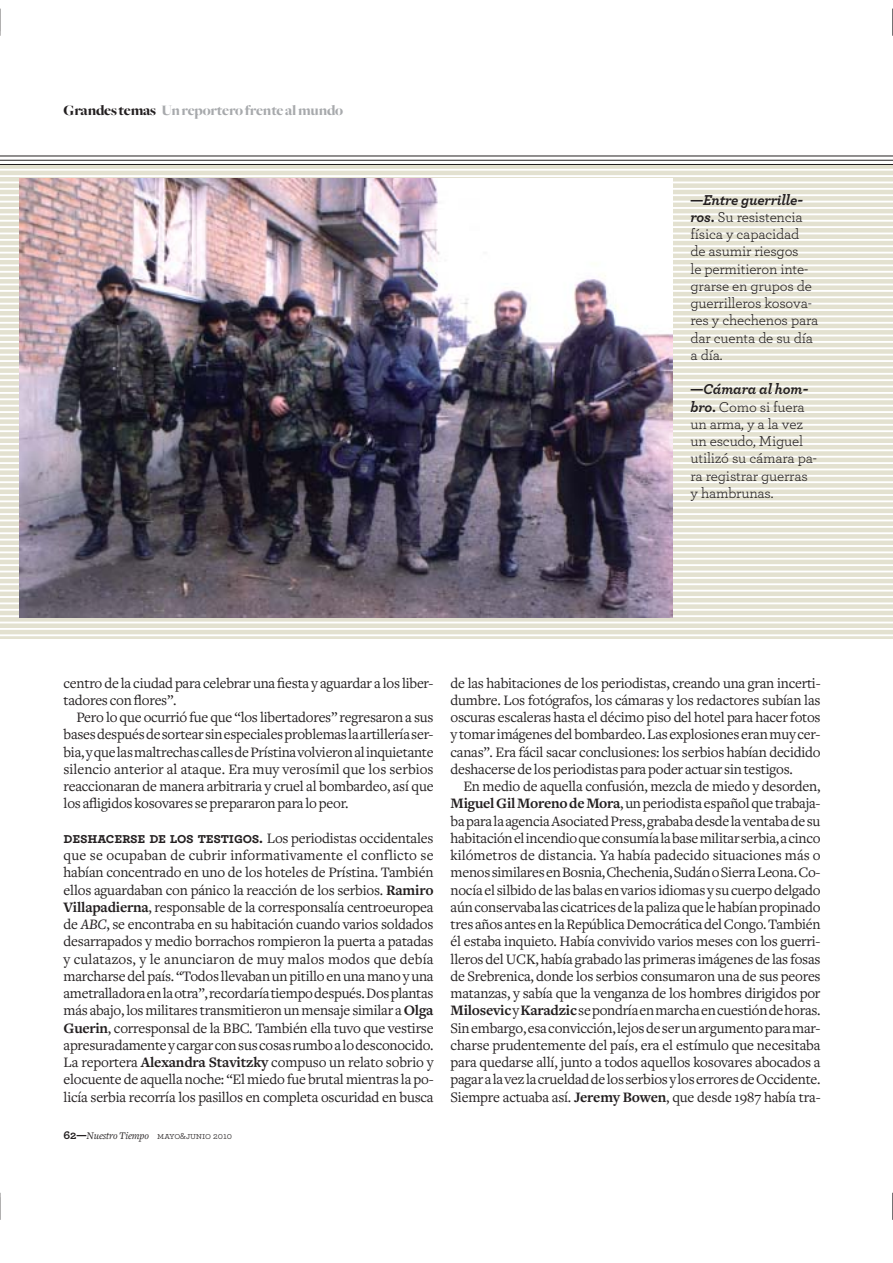
<style>
.page{position:relative;width:893px;height:1263px;background:#fff}
.page>*{position:absolute;margin:0;border:0;box-sizing:border-box;transform-origin:0 0}
.t1{font:15px/17.2px "Freight Text";letter-spacing:-.015em;color:#231f20;text-align:justify}
.t2{font:15px/17.2px "Archer";letter-spacing:-.015em;color:#231f20}
.t3{font:900 15px "Freight Big";letter-spacing:-.01em;color:#a7a9ac}
.t4{font:italic 10.5px "Freight Text";letter-spacing:-.01em;color:#231f20}
.s1{color:#231f20}
.s2{font-weight:700}
.s3{font-weight:700;font-style:italic}
.s4{font-family:"Archer Bold SC"}
.s5{font-style:italic}
.s6{font-family:"Archer";font-weight:700;font-style:normal;font-size:12px}
.s7{font-family:"Archer Book SC";font-style:normal;font-size:9.75px}
.s8{font-family:"Archer";font-style:normal;font-size:9.75px}
</style>
<div class="page">
<div style="left:0;top:164px;width:893px;height:5px;background:#e3e1d0"></div>
<hr style="left:0;top:171px;width:893px;height:4px;background:#e3e1d0">
<div style="left:0;top:177px;width:893px;height:5px;background:#e3e1d0"></div>
<div style="left:0;top:183px;width:893px;height:5px;background:#e3e1d0"></div>
<hr style="left:0;top:190px;width:893px;height:4px;background:#e3e1d0">
<div style="left:0;top:196px;width:893px;height:5px;background:#e3e1d0"></div>
<hr style="left:0;top:203px;width:893px;height:4px;background:#e3e1d0">
<hr style="left:0;top:209px;width:893px;height:4px;background:#e3e1d0">
<div style="left:0;top:215px;width:893px;height:5px;background:#e3e1d0"></div>
<hr style="left:0;top:222px;width:893px;height:4px;background:#e3e1d0">
<div style="left:0;top:228px;width:893px;height:5px;background:#e3e1d0"></div>
<div style="left:0;top:234px;width:893px;height:5px;background:#e3e1d0"></div>
<hr style="left:0;top:241px;width:893px;height:4px;background:#e3e1d0">
<div style="left:0;top:247px;width:893px;height:5px;background:#e3e1d0"></div>
<hr style="left:0;top:254px;width:893px;height:4px;background:#e3e1d0">
<hr style="left:0;top:260px;width:893px;height:4px;background:#e3e1d0">
<div style="left:0;top:266px;width:893px;height:5px;background:#e3e1d0"></div>
<hr style="left:0;top:273px;width:893px;height:4px;background:#e3e1d0">
<div style="left:0;top:279px;width:893px;height:5px;background:#e3e1d0"></div>
<div style="left:0;top:285px;width:893px;height:5px;background:#e3e1d0"></div>
<hr style="left:0;top:292px;width:893px;height:4px;background:#e3e1d0">
<div style="left:0;top:298px;width:893px;height:5px;background:#e3e1d0"></div>
<hr style="left:0;top:305px;width:893px;height:4px;background:#e3e1d0">
<hr style="left:0;top:311px;width:893px;height:4px;background:#e3e1d0">
<div style="left:0;top:317px;width:893px;height:5px;background:#e3e1d0"></div>
<hr style="left:0;top:324px;width:893px;height:4px;background:#e3e1d0">
<div style="left:0;top:330px;width:893px;height:5px;background:#e3e1d0"></div>
<div style="left:0;top:336px;width:893px;height:5px;background:#e3e1d0"></div>
<hr style="left:0;top:343px;width:893px;height:4px;background:#e3e1d0">
<div style="left:0;top:349px;width:893px;height:5px;background:#e3e1d0"></div>
<hr style="left:0;top:356px;width:893px;height:4px;background:#e3e1d0">
<hr style="left:0;top:362px;width:893px;height:4px;background:#e3e1d0">
<div style="left:0;top:368px;width:893px;height:5px;background:#e3e1d0"></div>
<hr style="left:0;top:375px;width:893px;height:4px;background:#e3e1d0">
<div style="left:0;top:381px;width:893px;height:5px;background:#e3e1d0"></div>
<div style="left:0;top:387px;width:893px;height:5px;background:#e3e1d0"></div>
<hr style="left:0;top:394px;width:893px;height:4px;background:#e3e1d0">
<div style="left:0;top:400px;width:893px;height:5px;background:#e3e1d0"></div>
<hr style="left:0;top:407px;width:893px;height:4px;background:#e3e1d0">
<div style="left:0;top:413px;width:893px;height:5px;background:#e3e1d0"></div>
<div style="left:0;top:419px;width:893px;height:5px;background:#e3e1d0"></div>
<hr style="left:0;top:426px;width:893px;height:4px;background:#e3e1d0">
<div style="left:0;top:432px;width:893px;height:5px;background:#e3e1d0"></div>
<hr style="left:0;top:439px;width:893px;height:4px;background:#e3e1d0">
<hr style="left:0;top:445px;width:893px;height:4px;background:#e3e1d0">
<div style="left:0;top:451px;width:893px;height:5px;background:#e3e1d0"></div>
<hr style="left:0;top:458px;width:893px;height:4px;background:#e3e1d0">
<div style="left:0;top:464px;width:893px;height:5px;background:#e3e1d0"></div>
<div style="left:0;top:470px;width:893px;height:5px;background:#e3e1d0"></div>
<hr style="left:0;top:477px;width:893px;height:4px;background:#e3e1d0">
<div style="left:0;top:483px;width:893px;height:5px;background:#e3e1d0"></div>
<hr style="left:0;top:490px;width:893px;height:4px;background:#e3e1d0">
<hr style="left:0;top:496px;width:893px;height:4px;background:#e3e1d0">
<div style="left:0;top:502px;width:893px;height:5px;background:#e3e1d0"></div>
<hr style="left:0;top:509px;width:893px;height:4px;background:#e3e1d0">
<div style="left:0;top:515px;width:893px;height:5px;background:#e3e1d0"></div>
<div style="left:0;top:521px;width:893px;height:5px;background:#e3e1d0"></div>
<hr style="left:0;top:528px;width:893px;height:4px;background:#e3e1d0">
<div style="left:0;top:534px;width:893px;height:5px;background:#e3e1d0"></div>
<hr style="left:0;top:541px;width:893px;height:4px;background:#e3e1d0">
<hr style="left:0;top:547px;width:893px;height:4px;background:#e3e1d0">
<div style="left:0;top:553px;width:893px;height:5px;background:#e3e1d0"></div>
<hr style="left:0;top:560px;width:893px;height:4px;background:#e3e1d0">
<div style="left:0;top:566px;width:893px;height:5px;background:#e3e1d0"></div>
<div style="left:0;top:572px;width:893px;height:5px;background:#e3e1d0"></div>
<hr style="left:0;top:579px;width:893px;height:4px;background:#e3e1d0">
<div style="left:0;top:585px;width:893px;height:5px;background:#e3e1d0"></div>
<hr style="left:0;top:592px;width:893px;height:4px;background:#e3e1d0">
<hr style="left:0;top:598px;width:893px;height:4px;background:#e3e1d0">
<div style="left:0;top:604px;width:893px;height:5px;background:#e3e1d0"></div>
<hr style="left:0;top:611px;width:893px;height:4px;background:#e3e1d0">
<div style="left:0;top:617px;width:893px;height:5px;background:#e3e1d0"></div>
<div style="left:0;top:623px;width:893px;height:5px;background:#e3e1d0"></div>
<hr style="left:0;top:630px;width:893px;height:4px;background:#e3e1d0">
<hr style="left:0;top:636px;width:893px;height:3px;background:#e3e1d0">
<hr style="left:0;top:164px;width:893px;height:1px;background:#231f20">
<hr style="left:0;top:160px;width:893px;height:1px;background:#231f20">
<hr style="left:0;top:156px;width:893px;height:1px;background:#231f20">
<img style="left:20px;top:178px;width:652px;height:440px">
<svg style="left:0;top:9px;width:1px;height:27px"></svg>
<svg style="left:0;top:1193px;width:1px;height:27px"></svg>
<svg style="left:892px;top:9px;width:1px;height:27px"></svg>
<svg style="left:892px;top:1193px;width:1px;height:27px"></svg>
<p class="t3" style="left:64px;top:105px;width:281px"><span class="s1">Grandes temas</span> Un reportero frente al mundo</p>
<p class="t2" style="left:690px;top:192px;width:129px"><span class="s2">—</span><span class="s3">Entre guerrille&shy;ros</span><span class="s2">.</span> Su resistencia física y capacidad<br>de asumir riesgos<br>le permitieron inte&shy;grarse en grupos de guerrilleros kosova&shy;res y chechenos para dar cuenta de su día a día.</p>
<p class="t2" style="left:690px;top:382px;width:128px"><span class="s2">—</span><span class="s3">Cámara al hom&shy;bro</span><span class="s2">.</span> Como si fuera un arma, y a la vez un escudo, Miguel utilizó su cámara pa&shy;ra registrar guerras y hambrunas.</p>
<p class="t1" style="left:64px;top:675px;width:371px">centro de la ciudad para celebrar una fiesta y aguardar a los liber&shy;tadores con flores”.</p>
<p class="t1" style="left:64px;top:710px;width:371px;text-indent:13px">Pero lo que ocurrió fue que “los libertadores” regresaron a sus bases después de sortear sin especiales problemas la artillería ser&shy;bia, y que las maltrechas calles de Prístina volvieron al inquietante silencio anterior al ataque. Era muy verosímil que los serbios reaccionaran de manera arbitraria y cruel al bombardeo, así que los afligidos kosovares se prepararon para lo peor.</p>
<p class="t1" style="left:64px;top:831px;width:371px"><span class="s4">deshacerse de los testigos.</span> Los periodistas occidentales que se ocupaban de cubrir informativamente el conflicto se habían concentrado en uno de los hoteles de Prístina. También ellos aguardaban con pánico la reacción de los serbios. <span class="s2">Ramiro Villapadierna</span>, responsable de la corresponsalía centroeuropea de <span class="s5">ABC</span>, se encontraba en su habitación cuando varios soldados desarrapados y medio borrachos rompieron la puerta a patadas y culatazos, y le anunciaron de muy malos modos que debía marcharse del país. “Todos llevaban un pitillo en una mano y una ametralladora en la otra”, recordaría tiempo después. Dos plantas más abajo, los militares transmitieron un mensaje similar a <span class="s2">Olga Guerin</span>, corresponsal de la BBC. También ella tuvo que vestirse apresuradamente y cargar con sus cosas rumbo a lo desconocido.<br>La reportera <span class="s2">Alexandra Stavitzky</span> compuso un relato sobrio y elocuente de aquella noche: “El miedo fue brutal mientras la po&shy;licía serbia recorría los pasillos en completa oscuridad en busca</p>
<p class="t4" style="left:64px;top:1131px;width:170px"><span class="s6">62—</span>Nuestro Tiempo <span class="s7">mayo&amp;junio</span> <span class="s8">2010</span></p>
<p class="t1" style="left:451px;top:675px;width:371px">de las habitaciones de los periodistas, creando una gran incerti&shy;dumbre. Los fotógrafos, los cámaras y los redactores subían las oscuras escaleras hasta el décimo piso del hotel para hacer fotos y tomar imágenes del bombardeo. Las explosiones eran muy cer&shy;canas”. Era fácil sacar conclusiones: los serbios habían decidido deshacerse de los periodistas para poder actuar sin testigos.</p>
<p class="t1" style="left:451px;top:779px;width:372px;text-indent:13px">En medio de aquella confusión, mezcla de miedo y desorden, <span class="s2">Miguel Gil Moreno de Mora</span>, un periodista español que trabaja&shy;ba para la agencia Asociated Press, grababa desde la ventaba de su habitación el incendio que consumía la base militar serbia, a cinco kilómetros de distancia. Ya había padecido situaciones más o menos similares en Bosnia, Chechenia, Sudán o Sierra Leona. Co&shy;nocía el silbido de las balas en varios idiomas y su cuerpo delgado aún conservaba las cicatrices de la paliza que le habían propinado tres años antes en la República Democrática del Congo. También él estaba inquieto. Había convivido varios meses con los guerri&shy;lleros del UCK, había grabado las primeras imágenes de las fosas de Srebrenica, donde los serbios consumaron una de sus peores matanzas, y sabía que la venganza de los hombres dirigidos por <span class="s2">Milosevic</span> y <span class="s2">Karadzic</span> se pondría en marcha en cuestión de horas.<br>Sin embargo, esa convicción, lejos de ser un argumento para mar&shy;charse prudentemente del país, era el estímulo que necesitaba para quedarse allí, junto a todos aquellos kosovares abocados a pagar a la vez la crueldad de los serbios y los errores de Occidente.<br>Siempre actuaba así. <span class="s2">Jeremy Bowen</span>, que desde 1987 había tra-</p>
</div>
